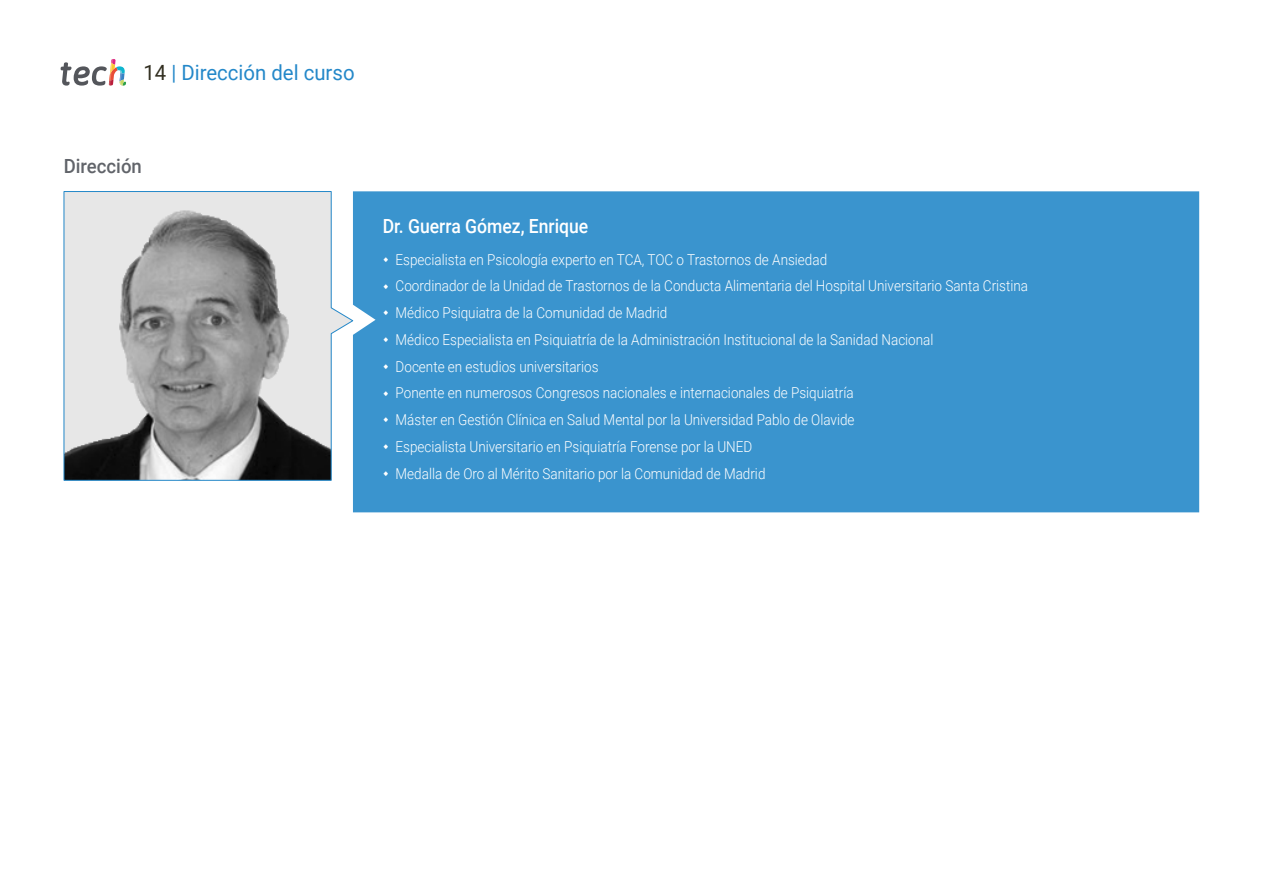
<style>
.page{position:relative;width:1263px;height:893px;background:#fff}
.page>*{position:absolute;margin:0;border:0;box-sizing:border-box;transform-origin:0 0}
.t1{font:21px "Roboto";color:#2488c9}
.t2{font:500 19.5px "Roboto";color:#fff;scale:.9 1}
.t3{font:500 19.5px "Roboto";color:#61646a;scale:.95 1}
.t4{font:300 15px/26.7px "Roboto";color:#fff;scale:.9 1}
.s1{color:#312e20}
</style>
<div class="page">
<svg style="left:61px;top:59px;width:65px;height:27px"></svg>
<div style="left:353px;top:191px;width:846px;height:321px;background:#3a94ce"></div>
<svg style="left:64px;top:191px;width:289px;height:290px;background:#b1b2b3"></svg>
<svg style="left:384px;top:257px;width:4px;height:5px"></svg>
<svg style="left:384px;top:284px;width:4px;height:5px"></svg>
<svg style="left:384px;top:310px;width:4px;height:5px"></svg>
<svg style="left:384px;top:337px;width:4px;height:5px"></svg>
<svg style="left:384px;top:364px;width:4px;height:5px"></svg>
<svg style="left:384px;top:391px;width:4px;height:5px"></svg>
<svg style="left:384px;top:418px;width:4px;height:5px"></svg>
<svg style="left:384px;top:444px;width:4px;height:5px"></svg>
<svg style="left:384px;top:471px;width:4px;height:5px"></svg>
<h1 class="t1" style="left:144px;top:57px;width:213px"><span class="s1">14</span> | Dirección del curso</h1>
<h2 class="t3" style="left:64px;top:152px;width:84px">Dirección</h2>
<h2 class="t2" style="left:383px;top:212px;width:230px">Dr. Guerra Gómez, Enrique</h2>
<p class="t4" style="left:396px;top:245px;width:704px">Especialista en Psicología experto en TCA, TOC o Trastornos de Ansiedad<br>Coordinador de la Unidad de Trastornos de la Conducta Alimentaria del Hospital Universitario Santa Cristina Médico Psiquiatra de la Comunidad de Madrid<br>Médico Especialista en Psiquiatría de la Administración Institucional de la Sanidad Nacional<br>Docente en estudios universitarios<br>Ponente en numerosos Congresos nacionales e internacionales de Psiquiatría<br>Máster en Gestión Clínica en Salud Mental por la Universidad Pablo de Olavide<br>Especialista Universitario en Psiquiatría Forense por la UNED<br>Medalla de Oro al Mérito Sanitario por la Comunidad de Madrid</p>
</div>
